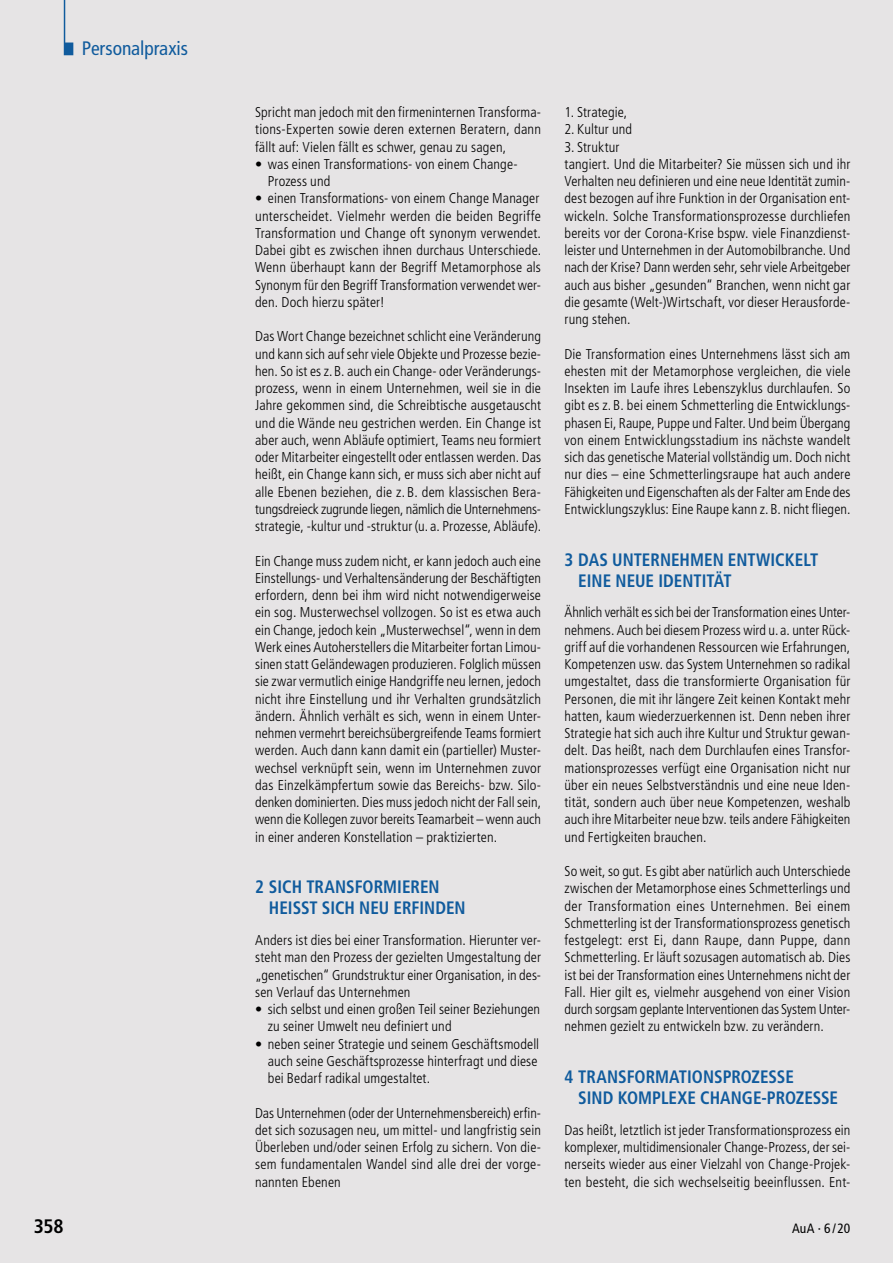
<style>
.page{position:relative;width:893px;height:1263px;background:#e6e4e5}
.page>*{position:absolute;margin:0;border:0;box-sizing:border-box;transform-origin:0 0}
.t1{font:condensed 19.5px "Frutiger LT Std";letter-spacing:-.005em;color:#105b9d}
.t2{font:700 condensed 19.5px "Frutiger LT Std";color:#000}
.t3{font:700 condensed 18px/21px "Frutiger LT Std";color:#105b9d;scale:.95 1}
.t4{font:300 condensed 14.25px/17.2px "Frutiger LT Std";letter-spacing:.01em;color:#000;text-align:justify}
.t5{font:condensed 13.5px "Frutiger LT Std";color:#000}
</style>
<div class="page">
<svg style="left:64px;top:0;width:9px;height:55px"></svg>
<h1 class="t1" style="left:82px;top:37px;width:108px">Personalpraxis</h1>
<p class="t4" style="left:255px;top:104px;width:287px">Spricht man jedoch mit den firmeninternen Transforma&shy;tions-Experten sowie deren externen Beratern, dann fällt auf: Vielen fällt es schwer, genau zu sagen,</p>
<p class="t4" style="left:268px;top:155px;width:251px;text-indent:-13px">• was einen Transformations- von einem Change-<br>Prozess und</p>
<p class="t4" style="left:255px;top:190px;width:287px;text-align:left">• einen Transformations- von einem Change Manager unterscheidet. Vielmehr werden die beiden Begriffe Transformation und Change oft synonym verwendet.<br>Dabei gibt es zwischen ihnen durchaus Unterschiede.<br>Wenn überhaupt kann der Begriff Metamorphose als Synonym für den Begriff Transformation verwendet wer&shy;den. Doch hierzu später!</p>
<p class="t4" style="left:255px;top:328px;width:287px">Das Wort Change bezeichnet schlicht eine Veränderung und kann sich auf sehr viele Objekte und Prozesse bezie&shy;hen. So ist es z. B. auch ein Change- oder Veränderungs&shy;prozess, wenn in einem Unternehmen, weil sie in die Jahre gekommen sind, die Schreibtische ausgetauscht und die Wände neu gestrichen werden. Ein Change ist aber auch, wenn Abläufe optimiert, Teams neu formiert oder Mitarbeiter eingestellt oder entlassen werden. Das heißt, ein Change kann sich, er muss sich aber nicht auf alle Ebenen beziehen, die z. B. dem klassischen Bera&shy;tungsdreieck zugrunde liegen, nämlich die Unternehmens&shy;strategie, -kultur und -struktur (u. a. Prozesse, Abläufe).</p>
<p class="t4" style="left:255px;top:552px;width:288px">Ein Change muss zudem nicht, er kann jedoch auch eine Einstellungs- und Verhaltensänderung der Beschäftigten erfordern, denn bei ihm wird nicht notwendigerweise ein sog. Musterwechsel vollzogen. So ist es etwa auch ein Change, jedoch kein „Musterwechsel“, wenn in dem Werk eines Autoherstellers die Mitarbeiter fortan Limou&shy;sinen statt Geländewagen produzieren. Folglich müssen sie zwar vermutlich einige Handgriffe neu lernen, jedoch nicht ihre Einstellung und ihr Verhalten grundsätzlich ändern. Ähnlich verhält es sich, wenn in einem Unter&shy;nehmen vermehrt bereichsübergreifende Teams formiert werden. Auch dann kann damit ein (partieller) Muster&shy;wechsel verknüpft sein, wenn im Unternehmen zuvor das Einzelkämpfertum sowie das Bereichs- bzw. Silo&shy;denken dominierten. Dies muss jedoch nicht der Fall sein, wenn die Kollegen zuvor bereits Teamarbeit – wenn auch in einer anderen Konstellation – praktizierten.</p>
<p class="t3" style="left:269px;top:877px;width:170px;text-indent:-14px">2 SICH TRANSFORMIEREN<br>HEISST SICH NEU</p>
<p class="t3" style="left:394px;top:898px;width:44px">ERFINDEN</p>
<p class="t4" style="left:255px;top:932px;width:287px">Anders ist dies bei einer Transformation. Hierunter ver&shy;steht man den Prozess der gezielten Umgestaltung der „genetischen“ Grundstruktur einer Organisation, in des&shy;sen Verlauf das Unternehmen</p>
<p class="t4" style="left:268px;top:1001px;width:274px;text-indent:-13px">• sich selbst und einen großen Teil seiner Beziehungen zu seiner Umwelt neu definiert und</p>
<p class="t4" style="left:268px;top:1035px;width:273px;text-indent:-13px">• neben seiner Strategie und seinem Geschäftsmodell auch seine Geschäftsprozesse hinterfragt und diese bei Bedarf radikal umgestaltet.</p>
<p class="t4" style="left:255px;top:1104px;width:287px">Das Unternehmen (oder der Unternehmensbereich) erfin&shy;det sich sozusagen neu, um mittel- und langfristig sein Überleben und/oder seinen Erfolg zu sichern. Von die&shy;sem fundamentalen Wandel sind alle drei der vorge&shy;nannten Ebenen</p>
<p class="t4" style="left:564px;top:104px;width:64px">1. Strategie,</p>
<p class="t4" style="left:564px;top:121px;width:69px">2. Kultur und</p>
<p class="t4" style="left:564px;top:138px;width:287px;text-align:left">3. Struktur<br>tangiert. Und die Mitarbeiter? Sie müssen sich und ihr Verhalten neu definieren und eine neue Identität zumin&shy;dest bezogen auf ihre Funktion in der Organisation ent&shy;wickeln. Solche Transformationsprozesse durchliefen bereits vor der Corona-Krise bspw. viele Finanzdienst&shy;leister und Unternehmen in der Automobilbranche. Und nach der Krise? Dann werden sehr, sehr viele Arbeitgeber auch aus bisher „gesunden“ Branchen, wenn nicht gar die gesamte (Welt-)Wirtschaft, vor dieser Herausforde&shy;rung stehen.</p>
<p class="t4" style="left:564px;top:345px;width:287px">Die Transformation eines Unternehmens lässt sich am ehesten mit der Metamorphose vergleichen, die viele Insekten im Laufe ihres Lebenszyklus durchlaufen. So gibt es z. B. bei einem Schmetterling die Entwicklungs&shy;phasen Ei, Raupe, Puppe und Falter. Und beim Übergang von einem Entwicklungsstadium ins nächste wandelt sich das genetische Material vollständig um. Doch nicht nur dies – eine Schmetterlingsraupe hat auch andere Fähigkeiten und Eigenschaften als der Falter am Ende des Entwicklungszyklus: Eine Raupe kann z. B. nicht fliegen.</p>
<p class="t3" style="left:564px;top:549px;width:145px">3 DAS UNTERNEHMEN</p>
<p class="t3" style="left:728px;top:549px;width:94px">ENTWICKELT</p>
<p class="t3" style="left:564px;top:570px;width:65px">EINE NEUE</p>
<p class="t3" style="left:658px;top:570px;width:10px">IDENT</p>
<p class="t3" style="left:702px;top:570px;width:31px">ITÄT</p>
<p class="t4" style="left:564px;top:604px;width:287px">Ähnlich verhält es sich bei der Transformation eines Unter&shy;nehmens. Auch bei diesem Prozess wird u. a. unter Rück&shy;griff auf die vorhandenen Ressourcen wie Erfahrungen, Kompetenzen usw. das System Unternehmen so radikal umgestaltet, dass die transformierte Organisation für Personen, die mit ihr längere Zeit keinen Kontakt mehr hatten, kaum wiederzuerkennen ist. Denn neben ihrer Strategie hat sich auch ihre Kultur und Struktur gewan&shy;delt. Das heißt, nach dem Durchlaufen eines Transfor&shy;mationsprozesses verfügt eine Organisation nicht nur über ein neues Selbstverständnis und eine neue Iden&shy;tität, sondern auch über neue Kompetenzen, weshalb auch ihre Mitarbeiter neue bzw. teils andere Fähigkeiten und Fertigkeiten brauchen.</p>
<p class="t4" style="left:564px;top:863px;width:287px">So weit, so gut. Es gibt aber natürlich auch Unterschiede zwischen der Metamorphose eines Schmetterlings und der Transformation eines Unternehmen. Bei einem Schmetterling ist der Transformationsprozess genetisch festgelegt: erst Ei, dann Raupe, dann Puppe, dann Schmetterling. Er läuft sozusagen automatisch ab. Dies ist bei der Transformation eines Unternehmens nicht der Fall. Hier gilt es, vielmehr ausgehend von einer Vision durch sorgsam geplante Interventionen das System Unter&shy;nehmen gezielt zu entwickeln bzw. zu verändern.</p>
<p class="t3" style="left:578px;top:1066px;width:273px;text-indent:-14px">4 TRANSFORMATIONSPROZESSE<br>SIND KOMPLEXE CHANGE-PROZESSE</p>
<p class="t4" style="left:564px;top:1121px;width:287px">Das heißt, letztlich ist jeder Transformationsprozess ein komplexer, multidimensionaler Change-Prozess, der sei&shy;nerseits wieder aus einer Vielzahl von Change-Projek&shy;ten besteht, die sich wechselseitig beeinflussen. Ent-</p>
<h1 class="t2" style="left:34px;top:1215px;width:32px">358</h1>
<p class="t5" style="left:792px;top:1221px;width:60px">AuA · 6/20</p>
</div>
